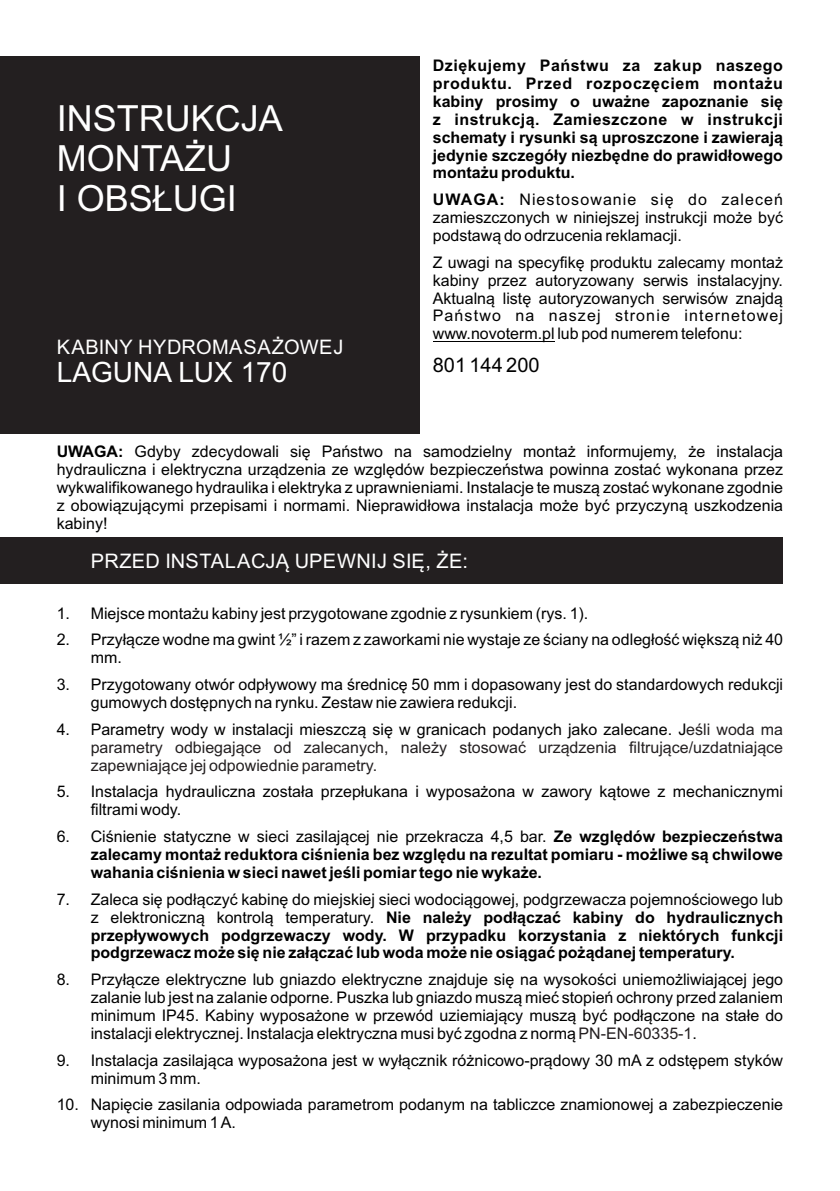
<style>
.page{position:relative;width:840px;height:1191px;background:#fff}
.page>*{position:absolute;margin:0;border:0;box-sizing:border-box;transform-origin:0 0}
.t1{font:36px/40.2px "Arial";color:#fff}
.t2{font:28px "Arial";color:#fff}
.t3{font:20px "Arial";letter-spacing:.015em;color:#fff}
.t4{font:20px "Arial";color:#000}
.t5{font:16px/17.8px "Arial";color:#000}
.t6{font:700 16px/17.8px "Arial";color:#000;text-align:justify}
.t7{font:16px/17.8px "Arial";color:#231f20}
.s1{font-weight:700}
.s2{color:#231f20}
.s3{font-weight:400}
.s4{font-style:italic}
.s5{color:#241f21}
</style>
<div class="page">
<div style="left:0;top:57px;width:420px;height:377px;background:#231f20"></div>
<div style="left:0;top:538px;width:782px;height:46px;background:#231f20"></div>
<hr style="left:432px;top:341px;width:122px;height:1px;background:#000">
<h1 class="t1" style="left:57px;top:101px;width:228px">INSTRUKCJA<br>MONTAŻU<br>I OBSŁUGI</h1>
<p class="t3" style="left:57px;top:339px;width:288px">KABINY HYDROMASAŻOWEJ</p>
<h2 class="t2" style="left:57px;top:361px;width:232px">LAGUNA LUX 170</h2>
<p class="t6" style="left:432px;top:58px;width:351px">Dziękujemy Państwu za zakup naszego produktu. Przed rozpoczęciem montażu kabiny prosimy o uważne zapoznanie się z instrukcją. Zamieszczone w instrukcji schematy i rysunki są uproszczone i zawierają jedynie szczegóły niezbędne do prawidłowego montażu produktu.</p>
<p class="t5" style="left:432px;top:192px;width:351px;text-align:justify"><span class="s1">UWAGA:</span> Niestosowanie się do zaleceń zamieszczonych w niniejszej instrukcji może być podstawą do odrzucenia reklamacji.</p>
<p class="t5" style="left:432px;top:255px;width:351px;text-align:justify">Z uwagi na specyfikę produktu zalecamy montaż kabiny przez autoryzowany serwis instalacyjny.<br>Aktualną listę autoryzowanych serwisów znajdą Państwo na naszej stronie internetowej www.novoterm.pl lub pod numerem telefonu:</p>
<p class="t4" style="left:432px;top:357px;width:108px">801 144 200</p>
<p class="t5" style="left:57px;top:444px;width:727px;text-align:justify"><span class="s1">UWAGA:</span> Gdyby zdecydowali się Państwo na samodzielny montaż informujemy, że instalacja hydrauliczna i elektryczna urządzenia ze względów bezpieczeństwa powinna zostać wykonana przez wykwalifikowanego hydraulika i elektryka z uprawnieniami. Instalacje te muszą zostać wykonane zgodnie z obowiązującymi przepisami i normami. Nieprawidłowa instalacja może być przyczyną uszkodzenia kabiny!</p>
<p class="t3" style="left:91px;top:553px;width:378px">PRZED INSTALACJĄ UPEWNIJ SIĘ, ŻE:</p>
<p class="t5" style="left:57px;top:605px;width:533px">1. Miejsce montażu kabiny jest przygotowane zgodnie z rysunkiem (rys. 1).</p>
<p class="t5" style="left:91px;top:632px;width:693px;text-indent:-34px">2. Przyłącze wodne ma gwint ½” i razem z zaworkami nie wystaje ze ściany na odległość większą niż 40 mm.</p>
<p class="t5" style="left:91px;top:677px;width:693px;text-indent:-34px">3. Przygotowany otwór odpływowy ma średnicę 50 mm i dopasowany jest do standardowych redukcji gumowych dostępnych na rynku. Zestaw nie zawiera redukcji.</p>
<p class="t5" style="left:57px;top:722px;width:727px">4. Parametry wody w instalacji mieszczą się w granicach podanych jako zalecane. J<span class="s2">eśli woda ma</span></p>
<p class="t7" style="left:91px;top:739px;width:693px">parametry odbiegające od zalecanych, należy stosować urządzenia filtrujące/uzdatniające zapewniające jej odpowiednie parametry.</p>
<p class="t5" style="left:91px;top:784px;width:693px;text-indent:-34px">5. Instalacja hydrauliczna została przepłukana i wyposażona w zawory kątowe z mechanicznymi filtrami wody.</p>
<p class="t6" style="left:91px;top:829px;width:693px;text-indent:-34px"><span class="s3">6. Ciśnienie statyczne w sieci zasilającej nie przekracza 4,5 bar.</span> Ze względów bezpieczeństwa zalecamy montaż reduktora ciśnienia bez względu na rezultat pomiaru - możliwe są chwilowe wahania ciśnienia w sieci nawet jeśli pomiar tego nie wykaże.</p>
<p class="t6" style="left:91px;top:891px;width:693px;text-indent:-34px"><span class="s3">7. Zaleca się podłączyć kabinę do miejskiej sieci wodociągowej, podgrzewacza pojemnościowego lub z elektroniczną kontrolą temperatury.</span> Nie należy podłączać kabiny do hydraulicznych przepływowych podgrzewaczy wody. W przypadku korzystania z niektórych funkcji podgrzewacz może się nie załączać lub woda może nie osiągać pożądanej temperatury.</p>
<p class="t5" style="left:91px;top:972px;width:693px;text-align:justify;text-indent:-34px">8. Przyłącze elektryczne lub gniazdo elektryczne znajduje się na wysokości uniemożliwiającej jego zalanie lub jest na zalanie odporne<span class="s4">.</span> Puszka lub gniazdo muszą mieć stopień ochrony przed zalaniem minimum IP45. Kabiny wyposażone w przewód uziemiający muszą być podłączone na stałe do instalacji elektrycznej. Instalacja elektryczna musi być zgodna z normą <span class="s5">PN-EN-60335-1</span>.</p>
<p class="t5" style="left:91px;top:1052px;width:693px;text-indent:-34px">9. Instalacja zasilająca wyposażona jest w wyłącznik różnicowo-prądowy 30 mA z odstępem styków minimum 3 mm.</p>
<p class="t5" style="left:91px;top:1097px;width:693px;text-indent:-34px">10. Napięcie zasilania odpowiada parametrom podanym na tabliczce znamionowej a zabezpieczenie wynosi minimum 1 A.</p>
</div>
